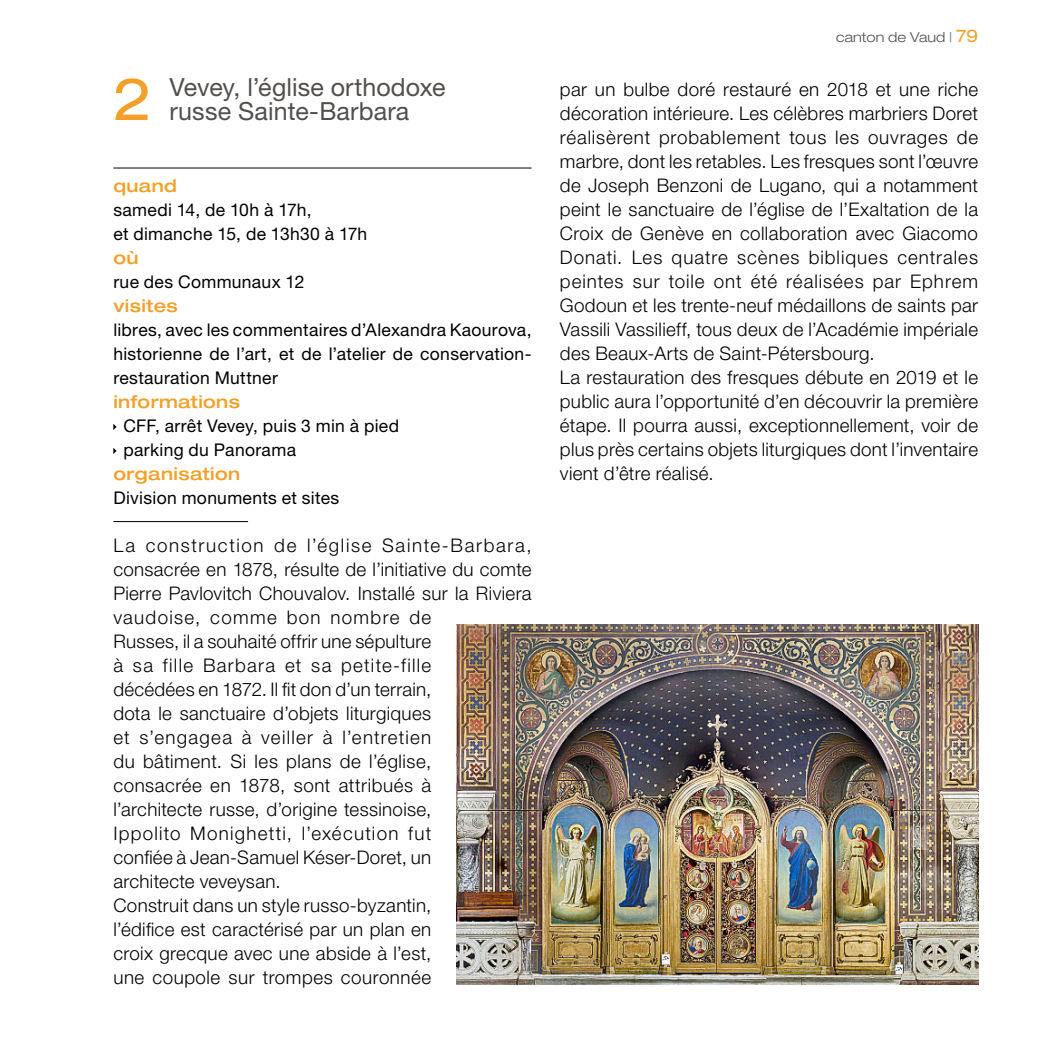
<style>
.page{position:relative;width:1049px;height:1049px;background:#fff}
.page>*{position:absolute;margin:0;border:0;box-sizing:border-box;transform-origin:0 0}
.t1{font:expanded 58.5px "Helvetica Neue LT Std";color:#f49f28}
.t2{font:25px/24px "Helvetica Neue LT Std";letter-spacing:.005em;color:#524e4b}
.t3{font:300 18.75px/24px "Helvetica Neue LT Std";letter-spacing:.02em;color:#000}
.t4{font:17.5px/24px "Helvetica Neue LT Std";letter-spacing:.015em;color:#000}
.t5{font:500 expanded 17.5px "Helvetica Neue LT Std";letter-spacing:.02em;color:#f49f28}
.t6{font:300 expanded 13.75px "Helvetica Neue LT Std";color:#524e4b}
.s1{font-weight:400;font-size:17.5px;color:#f49f28}
</style>
<div class="page">
<img style="left:457px;top:624px;width:521px;height:360px">
<hr style="left:113px;top:168px;width:419px;height:1px;background:#000">
<hr style="left:113px;top:521px;width:135px;height:1px;background:#000">
<h1 class="t1" style="left:113px;top:64px;width:41px">2</h1>
<h2 class="t2" style="left:170px;top:75px;width:277px">Vevey, l’église orthodoxe russe Sainte-Barbara</h2>
<p class="t5" style="left:113px;top:175px;width:65px">quand</p>
<p class="t4" style="left:113px;top:198px;width:255px">samedi 14, de 10h à 17h,<br>et dimanche 15, de 13h30 à 17h</p>
<p class="t5" style="left:113px;top:247px;width:27px">où</p>
<p class="t4" style="left:113px;top:270px;width:193px">rue des Communaux 12</p>
<p class="t5" style="left:113px;top:295px;width:66px">visites</p>
<p class="t4" style="left:113px;top:317px;width:420px;text-align:justify">libres, avec les commentaires d’Alexandra Kaourova, historienne de l’art, et de l’atelier de conservation&shy;restauration Muttner</p>
<p class="t5" style="left:113px;top:391px;width:128px">informations</p>
<p class="t4" style="left:123px;top:413px;width:277px">CFF, arrêt Vevey, puis 3 min à pied parking du Panorama</p>
<p class="t5" style="left:113px;top:463px;width:128px">organisation</p>
<p class="t4" style="left:113px;top:485px;width:227px">Division monuments et sites</p>
<p class="t3" style="left:113px;top:533px;width:420px">La construction de l’église Sainte-Barbara, consacrée en 1878, résulte de l’initiative du comte Pierre Pavlovitch Chouvalov. Installé sur la Riviera vaudoise, comme bon nombre de<br>Russes, il a souhaité offrir une sépulture<br>à sa fille Barbara et sa petite-fille<br>décédées en 1872. Il fit don d’un terrain,<br>dota le sanctuaire d’objets liturgiques<br>et s’engagea à veiller à l’entretien<br>du bâtiment. Si les plans de l’église,<br>consacrée en 1878, sont attribués à<br>l’architecte russe, d’origine tessinoise,<br>Ippolito Monighetti, l’exécution fut<br>confiée à Jean-Samuel Késer-Doret, un<br>architecte veveysan.<br>Construit dans un style russo-byzantin,<br>l’édifice est caractérisé par un plan en<br>croix grecque avec une abside à l’est,<br>une coupole sur trompes couronnée</p>
<p class="t6" style="left:836px;top:29px;width:143px">canton de Vaud | <span class="s1">79</span></p>
<p class="t3" style="left:560px;top:77px;width:420px">par un bulbe doré restauré en 2018 et une riche décoration intérieure. Les célèbres marbriers Doret réalisèrent probablement tous les ouvrages de marbre, dont les retables. Les fresques sont l’œuvre de Joseph Benzoni de Lugano, qui a notamment peint le sanctuaire de l’église de l’Exaltation de la Croix de Genève en collaboration avec Giacomo Donati. Les quatre scènes bibliques centrales peintes sur toile ont été réalisées par Ephrem Godoun et les trente-neuf médaillons de saints par Vassili Vassilieff, tous deux de l’Académie impériale des Beaux-Arts de Saint-Pétersbourg.<br>La restauration des fresques débute en 2019 et le public aura l’opportunité d’en découvrir la première étape. Il pourra aussi, exceptionnellement, voir de plus près certains objets liturgiques dont l’inventaire vient d’être réalisé.</p>
</div>
